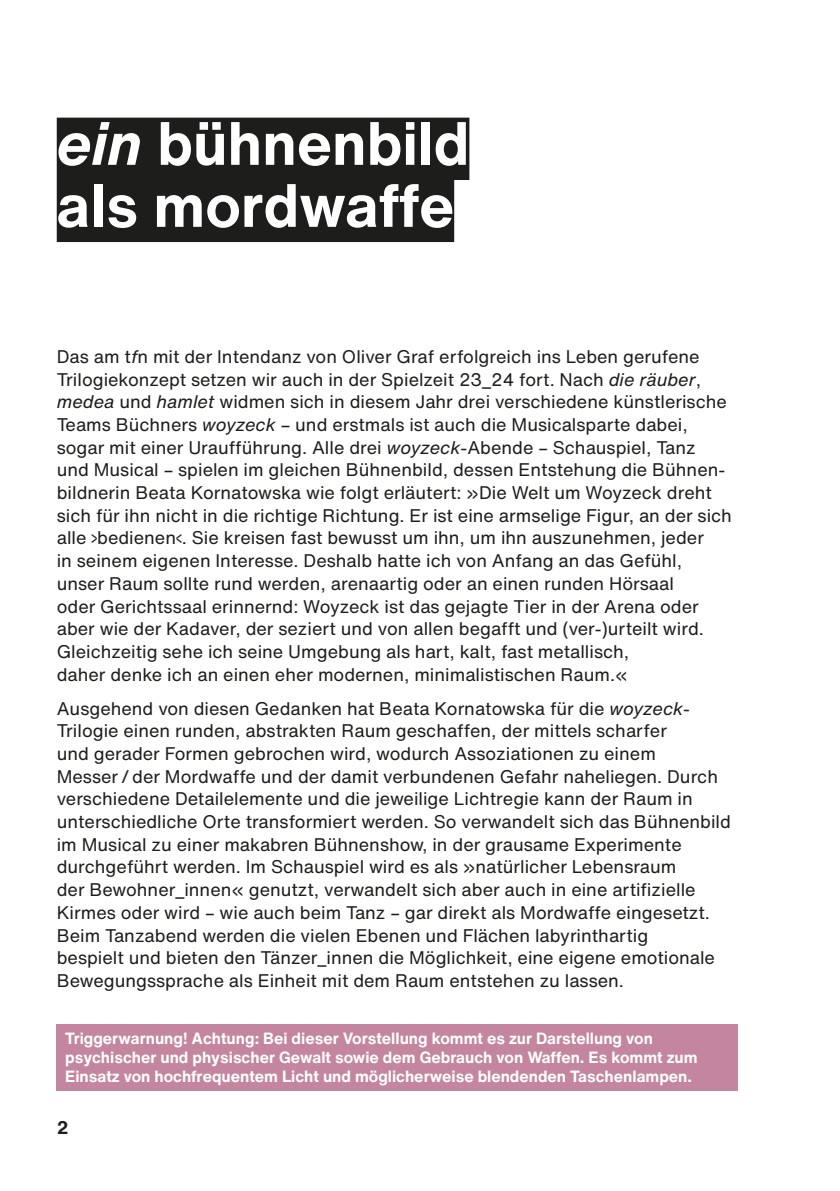
<style>
.page{position:relative;width:840px;height:1191px;background:#fff}
.page>*{position:absolute;margin:0;border:0;box-sizing:border-box;transform-origin:0 0}
.t1{font:700 60px/62px "Helvetica Now Text";color:#fff}
.t2{font:18px/22.6px "Helvetica Now Text";color:#1d1d1b}
.t3{font:700 18px "Helvetica Now Text";color:#1d1d1b}
.t4{font:700 16px/19px "Helvetica Now Text";color:#fff}
.s1{font-style:italic}
</style>
<div class="page">
<div style="left:57px;top:118px;width:412px;height:62px;background:#1d1d1b"></div>
<div style="left:57px;top:180px;width:397px;height:62px;background:#1d1d1b"></div>
<div style="left:57px;top:1024px;width:680px;height:66px;background:#c4859f"></div>
<h1 class="t1" style="left:57px;top:111px;width:414px"><span class="s1">ein</span> bühnenbild als mordwaffe</h1>
<p class="t2" style="left:57px;top:345px;width:676px">Das am t<span class="s1">f</span>n mit der Intendanz von Oliver Graf erfolgreich ins Leben gerufene Trilogiekonzept setzen wir auch in der Spielzeit 23_24 fort. Nach <span class="s1">die räuber</span>, <span class="s1">medea</span> und <span class="s1">hamlet</span> widmen sich in diesem Jahr drei verschiedene künstlerische Teams Büchners <span class="s1">woyzeck</span> – und erstmals ist auch die Musicalsparte dabei, sogar mit einer Uraufführung. Alle drei <span class="s1">woyzeck</span>-Abende – Schauspiel, Tanz und Musical – spielen im gleichen Bühnenbild, dessen Entstehung die Bühnen&shy;bildnerin Beata Kornatowska wie folgt erläutert: »Die Welt um Woyzeck dreht sich für ihn nicht in die richtige Richtung. Er ist eine armselige Figur, an der sich alle &gt;bedienen&lt;. Sie kreisen fast bewusst um ihn, um ihn auszunehmen, jeder<br>in seinem eigenen Interesse. Deshalb hatte ich von Anfang an das Gefühl, unser Raum sollte rund werden, arenaartig oder an einen runden Hörsaal<br>oder Gerichtssaal erinnernd: Woyzeck ist das gejagte Tier in der Arena oder aber wie der Kadaver, der seziert und von allen begafft und (ver-)urteilt wird.<br>Gleichzeitig sehe ich seine Umgebung als hart, kalt, fast metallisch,<br>daher denke ich an einen eher modernen, minimalistischen Raum.«</p>
<p class="t2" style="left:57px;top:696px;width:675px">Ausgehend von diesen Gedanken hat Beata Kornatowska für die <span class="s1">woyzeck</span>-Trilogie einen runden, abstrakten Raum geschaffen, der mittels scharfer<br>und gerader Formen gebrochen wird, wodurch Assoziationen zu einem<br>Messer / der Mordwaffe und der damit verbundenen Gefahr naheliegen. Durch verschiedene Detailelemente und die jeweilige Lichtregie kann der Raum in unterschiedliche Orte transformiert werden. So verwandelt sich das Bühnenbild im Musical zu einer makabren Bühnenshow, in der grausame Experimente durchgeführt werden. Im Schauspiel wird es als »natürlicher Lebensraum<br>der Bewohner_innen« genutzt, verwandelt sich aber auch in eine artifizielle Kirmes oder wird – wie auch beim Tanz – gar direkt als Mordwaffe eingesetzt.<br>Beim Tanzabend werden die vielen Ebenen und Flächen labyrinthartig<br>bespielt und bieten den Tänzer_innen die Möglichkeit, eine eigene emotionale Bewegungssprache als Einheit mit dem Raum entstehen zu lassen.</p>
<p class="t4" style="left:65px;top:1028px;width:633px">Triggerwarnung! Achtung: Bei dieser Vorstellung kommt es zur Darstellung von psychischer und physischer Gewalt sowie dem Gebrauch von Waffen. Es kommt zum<br>Einsatz von hochfrequentem Licht und möglicherweise blendenden Taschenlampen.</p>
<p class="t3" style="left:57px;top:1114px;width:13px">2</p>
</div>
